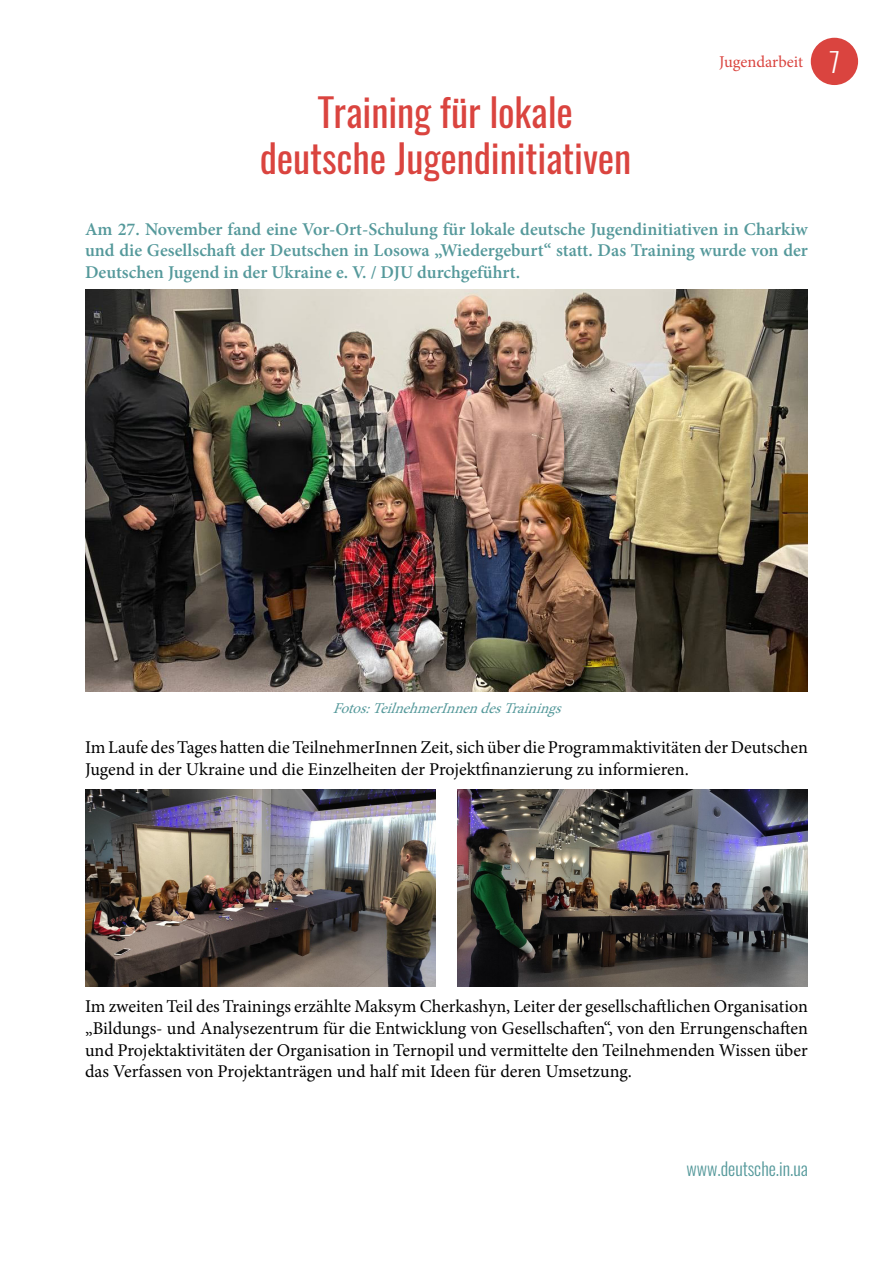
<style>
.page{position:relative;width:893px;height:1263px;background:#fff}
.page>*{position:absolute;margin:0;border:0;box-sizing:border-box;transform-origin:0 0}
.t1{font:italic 39px "Oswald";color:#da443f}
.t2{font:300 27px "Oswald";color:#fff}
.t3{font:18px/21.6px "Minion Pro";color:#000}
.t4{font:600 18px/21.6px "Minion Pro";color:#55999b;text-align:justify}
.t5{font:300 18px "Oswald";color:#55999b}
.t6{font:16.5px "Minion Pro";color:#da443f}
.t7{font:italic 15px "Minion Pro";color:#55999b}
</style>
<div class="page">
<div style="left:811px;top:38px;width:47px;height:47px;background:#da443f;border-radius:50%"></div>
<img style="left:85px;top:289px;width:723px;height:402px">
<img style="left:85px;top:789px;width:351px;height:197px">
<img style="left:457px;top:789px;width:351px;height:197px">
<p class="t1" style="left:319px;top:85px;width:262px">Training für lokale</p>
<p class="t1" style="left:261px;top:132px;width:379px">deutsche Jugendinitiativen</p>
<p class="t6" style="left:719px;top:51px;width:85px">Jugendarbeit</p>
<p class="t2" style="left:829px;top:44px;width:13px">7</p>
<p class="t4" style="left:85px;top:218px;width:724px">Am 27. November fand eine Vor-Ort-Schulung für lokale deutsche Jugendinitiativen in Charkiw und die Gesellschaft der Deutschen in Losowa „Wiedergeburt“ statt. Das Training wurde von der Deutschen Jugend in der Ukraine e. V. / DJU durchgeführt.</p>
<p class="t7" style="left:333px;top:698px;width:236px">Fotos:TeilnehmerInnendesTrainings</p>
<p class="t3" style="left:85px;top:737px;width:724px">Im Laufe des Tages hatten die TeilnehmerInnen Zeit, sich über die Programmaktivitäten der Deutschen<br>Jugend in der Ukraine und die Einzelheiten der Projektfinanzierung zu informieren.</p>
<p class="t3" style="left:85px;top:996px;width:724px;text-align:justify">Im zweiten Teil des Trainings erzählte Maksym Cherkashyn, Leiter der gesellschaftlichen Organisation „Bildungs- und Analysezentrum für die Entwicklung von Gesellschaften“, von den Errungenschaften und Projektaktivitäten der Organisation in Ternopil und vermittelte den Teilnehmenden Wissen über das Verfassen von Projektanträgen und half mit Ideen für deren Umsetzung.</p>
<p class="t5" style="left:686px;top:1156px;width:123px">www.deutsche.in.ua</p>
</div>
